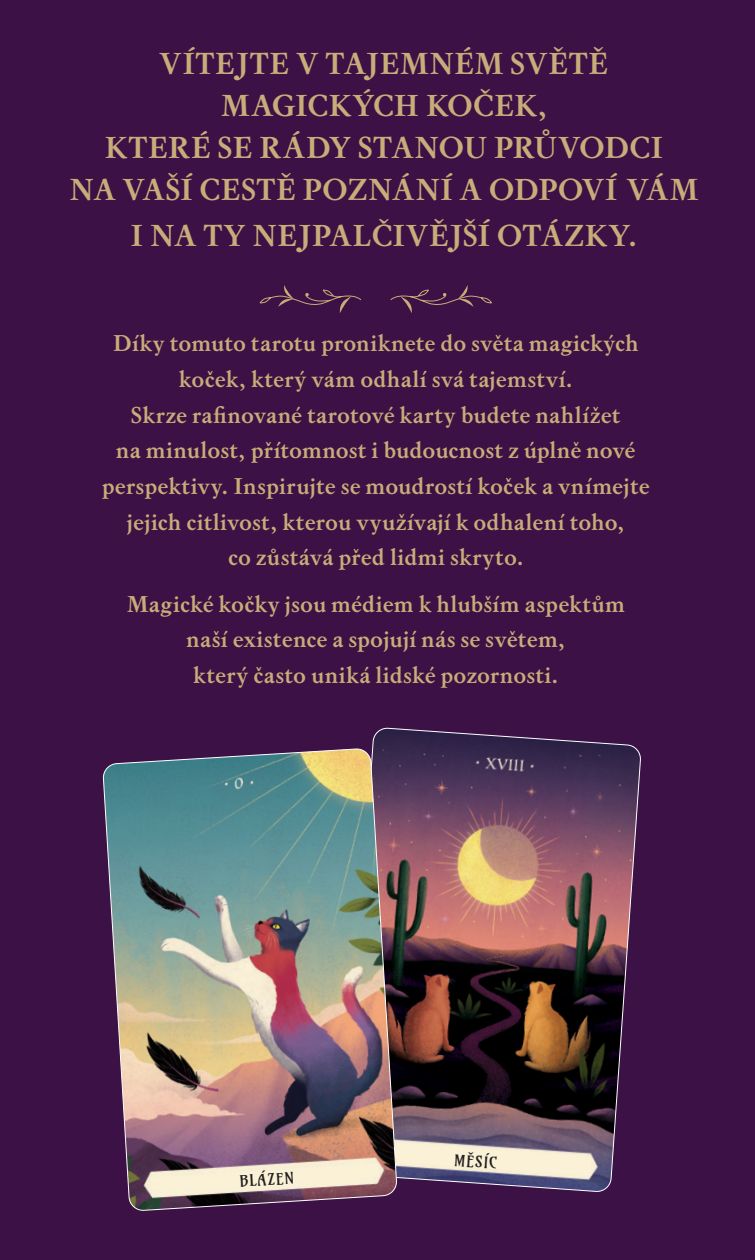
<style>
.page{position:relative;width:755px;height:1260px;background:#fff}
.page>*{position:absolute;margin:0;border:0;box-sizing:border-box;transform-origin:0 0}
.t1{font:700 30.1px/42px "Sirius TOT";letter-spacing:-.005em;color:#c8ac79;text-align:center}
.t2{font:700 22.75px/35.7px "Sirius TOT";color:#c8ac79;text-align:center}
.t3{font:15.4px "Amarante";color:#231f20}
</style>
<div class="page">
<div style="left:0;top:0;width:754px;height:1260px;background:#3c1145"></div>
<img style="left:349px;top:727px;width:292px;height:465px">
<img style="left:103px;top:749px;width:293px;height:462px">
<svg style="left:390px;top:285px;width:102px;height:28px"></svg>
<svg style="left:259px;top:285px;width:103px;height:28px"></svg>
<h1 class="t1" style="left:69px;top:43px;width:630px">VÍTEJTE V TAJEMNÉM SVĚTĚ<br>MAGICKÝCH KOČEK,<br>KTERÉ SE RÁDY STANOU PRŮVODCI<br>NA VAŠÍ CESTĚ POZNÁNÍ A ODPOVÍ VÁM</h1>
<h1 class="t1" style="left:130px;top:215px;width:508px">I NA TY NEJPALČIVĚJŠÍ OTÁZKY.</h1>
<p class="t2" style="left:102px;top:326px;width:549px">Díky tomuto tarotu proniknete do světa magických koček, který vám odhalí svá tajemství.<br>Skrze rafinované tarotové karty budete nahlížet<br>na minulost, přítomnost i budoucnost z úplně nové perspektivy. Inspirujte se moudrostí koček a vnímejte jejich citlivost, kterou využívají k odhalení toho,<br>co zůstává před lidmi skryto.</p>
<p class="t2" style="left:126px;top:586px;width:500px">Magické kočky jsou médiem k hlubším aspektům naší existence a spojují nás se světem,<br>který často uniká lidské pozornosti.</p>
<p class="t3" style="left:239px;top:1172px;width:56px;rotate:-4deg">BLÁZEN</p>
<p class="t3" style="left:454px;top:1151px;width:44px;rotate:4deg">MĚSÍC</p>
</div>
